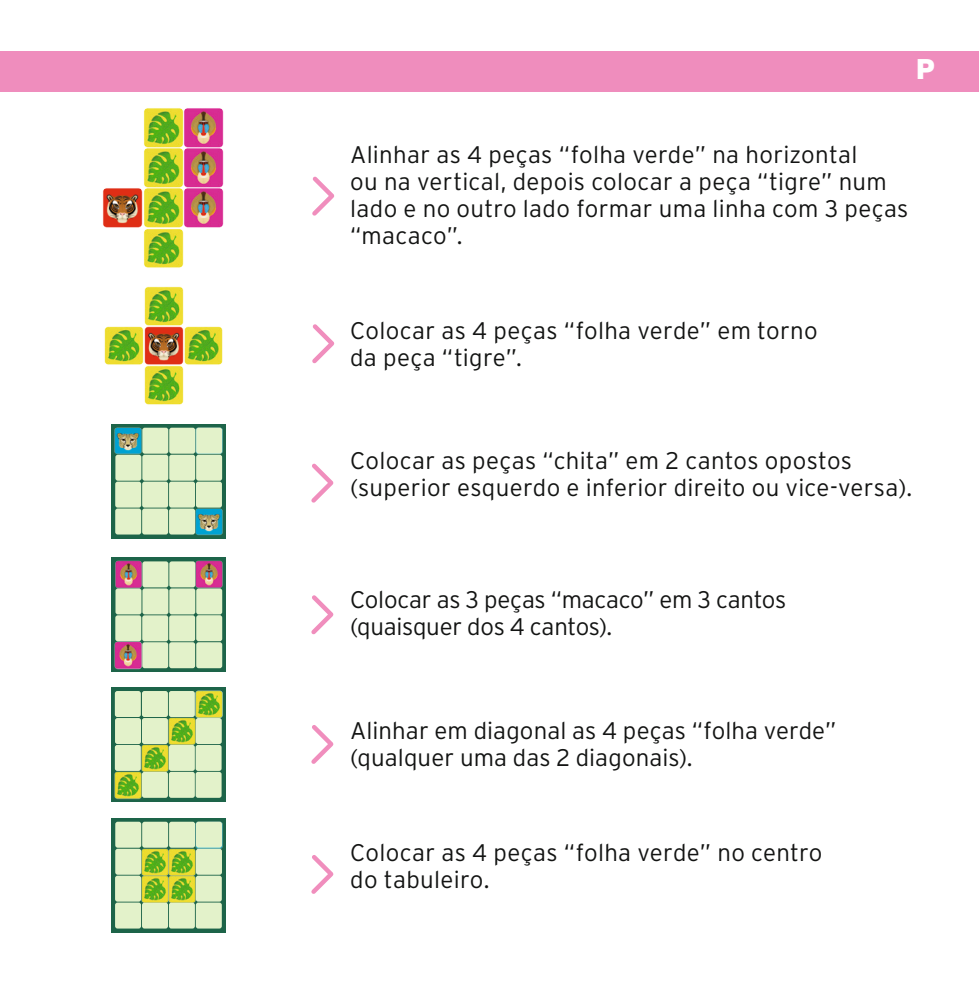
<style>
.page{position:relative;width:979px;height:984px;background:#fff}
.page>*{position:absolute;margin:0;border:0;box-sizing:border-box;transform-origin:0 0}
.t1{font:900 28.5px "Interstate";color:#fff}
.texte_courant{font:300 24px/27px "Interstate";letter-spacing:.01em;color:#131413}
.texte_courant-2{font:300 24px/27px "Interstate";letter-spacing:-.01em;color:#131413}
</style>
<div class="page">
<div style="left:0;top:51px;width:979px;height:41px;background:#ef8dbd"></div>
<img style="left:102px;top:188px;width:35px;height:40px">
<img style="left:144px;top:108px;width:34px;height:33px">
<img style="left:144px;top:141px;width:34px;height:41px">
<img style="left:137px;top:182px;width:41px;height:40px">
<img style="left:137px;top:222px;width:47px;height:46px">
<img style="left:178px;top:153px;width:46px;height:29px">
<img style="left:178px;top:108px;width:46px;height:45px">
<img style="left:178px;top:182px;width:46px;height:52px">
<svg style="left:312px;top:176px;width:23px;height:40px"></svg>
<svg style="left:111px;top:687px;width:115px;height:115px;fill:#1d6449"></svg>
<div style="left:169px;top:691px;width:26px;height:26px;background:#e3f2ca;border-radius:2px"></div>
<div style="left:142px;top:691px;width:26px;height:26px;background:#e3f2ca;border-radius:2px"></div>
<div style="left:115px;top:718px;width:26px;height:26px;background:#e3f2ca;border-radius:2px"></div>
<div style="left:196px;top:718px;width:26px;height:26px;background:#e3f2ca;border-radius:2px"></div>
<div style="left:115px;top:745px;width:26px;height:26px;background:#e3f2ca;border-radius:2px"></div>
<div style="left:196px;top:745px;width:26px;height:26px;background:#e3f2ca;border-radius:2px"></div>
<div style="left:142px;top:772px;width:26px;height:26px;background:#e3f2ca;border-radius:2px"></div>
<div style="left:169px;top:772px;width:26px;height:26px;background:#e3f2ca;border-radius:2px"></div>
<img style="left:111px;top:767px;width:34px;height:35px">
<img style="left:137px;top:740px;width:36px;height:35px">
<img style="left:191px;top:687px;width:35px;height:35px">
<img style="left:164px;top:713px;width:35px;height:36px">
<div style="left:142px;top:718px;width:26px;height:26px;background:#e3f2ca;border-radius:2px"></div>
<div style="left:115px;top:691px;width:26px;height:26px;background:#e3f2ca;border-radius:2px"></div>
<div style="left:196px;top:772px;width:26px;height:26px;background:#e3f2ca;border-radius:2px"></div>
<div style="left:169px;top:745px;width:26px;height:26px;background:#e3f2ca;border-radius:2px"></div>
<img style="left:149px;top:331px;width:29px;height:29px">
<img style="left:178px;top:326px;width:45px;height:39px">
<img style="left:144px;top:286px;width:45px;height:45px">
<img style="left:144px;top:360px;width:45px;height:45px">
<img style="left:104px;top:320px;width:45px;height:51px">
<svg style="left:111px;top:424px;width:115px;height:115px"></svg>
<img style="left:111px;top:424px;width:35px;height:34px">
<img style="left:192px;top:424px;width:34px;height:34px">
<img style="left:192px;top:504px;width:34px;height:35px">
<div style="left:196px;top:428px;width:26px;height:26px;background:#e3f2ca;border-radius:2px"></div>
<div style="left:169px;top:428px;width:26px;height:26px;background:#e3f2ca;border-radius:2px"></div>
<div style="left:142px;top:428px;width:26px;height:26px;background:#e3f2ca;border-radius:2px"></div>
<div style="left:115px;top:455px;width:26px;height:26px;background:#e3f2ca;border-radius:2px"></div>
<div style="left:142px;top:455px;width:26px;height:26px;background:#e3f2ca;border-radius:2px"></div>
<div style="left:169px;top:455px;width:26px;height:26px;background:#e3f2ca;border-radius:2px"></div>
<div style="left:196px;top:455px;width:26px;height:26px;background:#e3f2ca;border-radius:2px"></div>
<div style="left:115px;top:482px;width:26px;height:26px;background:#e3f2ca;border-radius:2px"></div>
<div style="left:142px;top:482px;width:26px;height:26px;background:#e3f2ca;border-radius:2px"></div>
<div style="left:169px;top:482px;width:26px;height:26px;background:#e3f2ca;border-radius:2px"></div>
<div style="left:196px;top:482px;width:26px;height:26px;background:#e3f2ca;border-radius:2px"></div>
<div style="left:115px;top:508px;width:26px;height:26px;background:#e3f2ca;border-radius:2px"></div>
<div style="left:142px;top:508px;width:26px;height:26px;background:#e3f2ca;border-radius:2px"></div>
<div style="left:169px;top:508px;width:26px;height:26px;background:#e3f2ca;border-radius:2px"></div>
<svg style="left:111px;top:557px;width:115px;height:115px;fill:#1d6449"></svg>
<div style="left:169px;top:561px;width:26px;height:26px;background:#e3f2ca;border-radius:2px"></div>
<div style="left:142px;top:561px;width:26px;height:26px;background:#e3f2ca;border-radius:2px"></div>
<div style="left:115px;top:588px;width:26px;height:26px;background:#e3f2ca;border-radius:2px"></div>
<div style="left:142px;top:588px;width:26px;height:26px;background:#e3f2ca;border-radius:2px"></div>
<div style="left:169px;top:588px;width:26px;height:26px;background:#e3f2ca;border-radius:2px"></div>
<div style="left:196px;top:588px;width:26px;height:26px;background:#e3f2ca;border-radius:2px"></div>
<div style="left:115px;top:615px;width:26px;height:26px;background:#e3f2ca;border-radius:2px"></div>
<div style="left:142px;top:615px;width:26px;height:26px;background:#e3f2ca;border-radius:2px"></div>
<div style="left:169px;top:615px;width:26px;height:26px;background:#e3f2ca;border-radius:2px"></div>
<div style="left:196px;top:615px;width:26px;height:26px;background:#e3f2ca;border-radius:2px"></div>
<div style="left:142px;top:642px;width:26px;height:26px;background:#e3f2ca;border-radius:2px"></div>
<div style="left:169px;top:642px;width:26px;height:26px;background:#e3f2ca;border-radius:2px"></div>
<div style="left:196px;top:642px;width:26px;height:26px;background:#e3f2ca;border-radius:2px"></div>
<img style="left:192px;top:557px;width:34px;height:35px">
<img style="left:112px;top:557px;width:33px;height:34px">
<img style="left:111px;top:638px;width:35px;height:34px">
<svg style="left:111px;top:818px;width:115px;height:115px;fill:#1d6449"></svg>
<img style="left:192px;top:818px;width:34px;height:34px">
<div style="left:196px;top:822px;width:26px;height:26px;background:#e3f2ca;border-radius:2px"></div>
<div style="left:169px;top:822px;width:26px;height:26px;background:#e3f2ca;border-radius:2px"></div>
<div style="left:142px;top:822px;width:26px;height:26px;background:#e3f2ca;border-radius:2px"></div>
<div style="left:115px;top:849px;width:26px;height:26px;background:#e3f2ca;border-radius:2px"></div>
<div style="left:196px;top:849px;width:26px;height:26px;background:#e3f2ca;border-radius:2px"></div>
<div style="left:115px;top:876px;width:26px;height:26px;background:#e3f2ca;border-radius:2px"></div>
<div style="left:196px;top:876px;width:26px;height:26px;background:#e3f2ca;border-radius:2px"></div>
<div style="left:115px;top:902px;width:26px;height:26px;background:#e3f2ca;border-radius:2px"></div>
<div style="left:142px;top:902px;width:26px;height:26px;background:#e3f2ca;border-radius:2px"></div>
<div style="left:169px;top:902px;width:26px;height:26px;background:#e3f2ca;border-radius:2px"></div>
<div style="left:196px;top:902px;width:26px;height:26px;background:#e3f2ca;border-radius:2px"></div>
<div style="left:115px;top:822px;width:26px;height:26px;background:#e3f2ca;border-radius:2px"></div>
<img style="left:137px;top:879px;width:27px;height:27px">
<img style="left:164px;top:879px;width:36px;height:27px">
<img style="left:173px;top:844px;width:27px;height:35px">
<img style="left:137px;top:844px;width:36px;height:35px">
<svg style="left:311px;top:463px;width:23px;height:40px"></svg>
<svg style="left:312px;top:324px;width:23px;height:40px"></svg>
<svg style="left:311px;top:725px;width:23px;height:39px"></svg>
<svg style="left:311px;top:595px;width:23px;height:40px"></svg>
<svg style="left:311px;top:855px;width:23px;height:39px"></svg>
<p class="t1" style="left:916px;top:53px;width:21px">P</p>
<p class="texte_courant" style="left:350px;top:141px;width:560px">Alinhar as 4 peças “folha verde” na horizontal<br>ou na vertical, depois colocar a peça “tigre” num lado e no outro lado formar uma linha com 3 peças “macaco”.</p>
<p class="texte_courant" style="left:350px;top:317px;width:469px">Colocar as 4 peças “folha verde” em torno da peça “tigre”.</p>
<p class="texte_courant" style="left:350px;top:447px;width:563px">Colocar as peças “chita” em 2 cantos opostos (superior esquerdo e inferior direito ou vice-versa).</p>
<p class="texte_courant-2" style="left:350px;top:586px;width:438px">Colocar as 3 peças “macaco” em 3 cantos (quaisquer dos 4 cantos).</p>
<p class="texte_courant" style="left:350px;top:717px;width:488px">Alinhar em diagonal as 4 peças “folha verde” (qualquer uma das 2 diagonais).</p>
<p class="texte_courant" style="left:350px;top:839px;width:474px">Colocar as 4 peças “folha verde” no centro do tabuleiro.</p>
</div>
